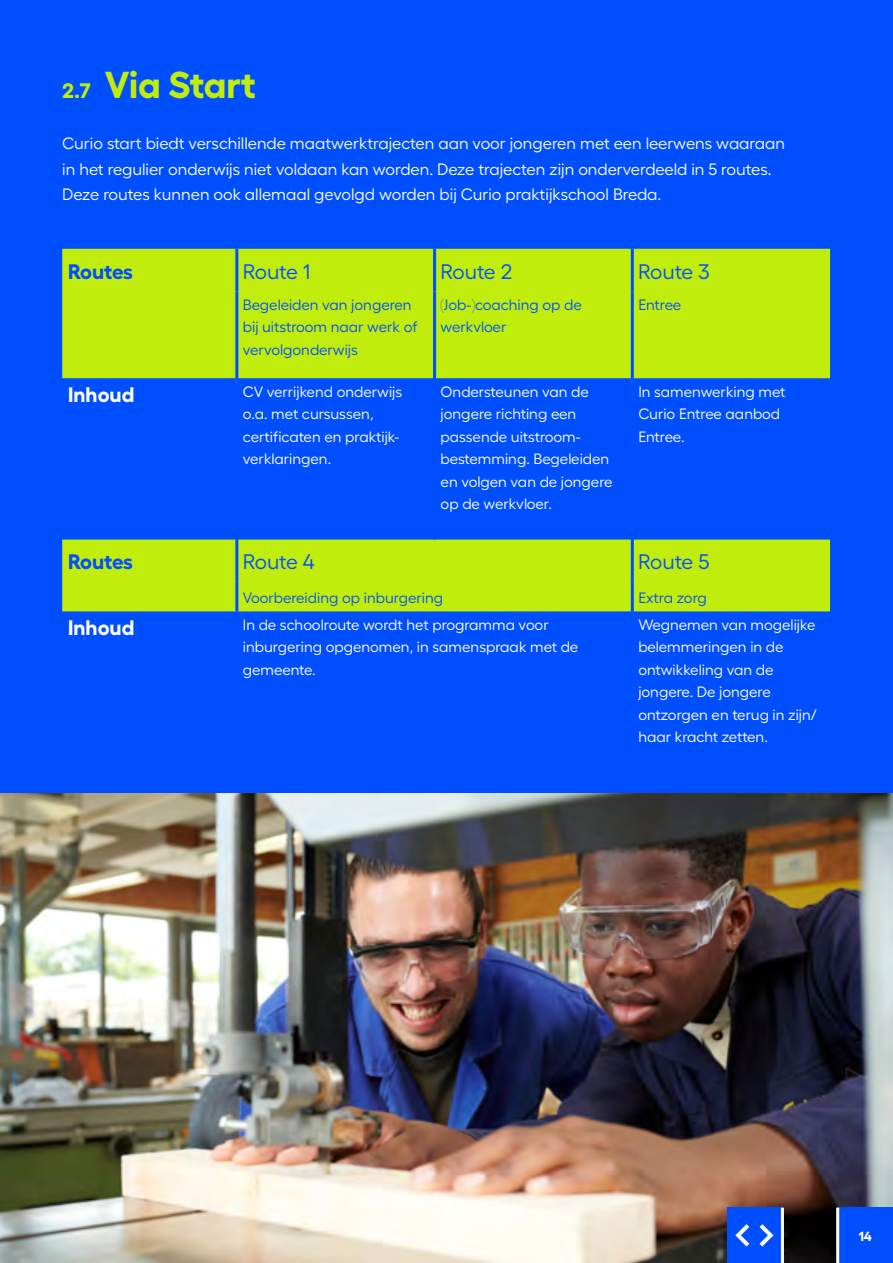
<style>
.page{position:relative;width:893px;height:1263px;background:#fff}
.page>*{position:absolute;margin:0;border:0;box-sizing:border-box;transform-origin:0 0}
.t1{font:700 37.5px "Fellix";letter-spacing:-.005em;color:#c1ed0c}
.t2{font:21px "Fellix";letter-spacing:-.015em;color:#004fff}
.t3{font:700 21px "Fellix";letter-spacing:-.02em;color:#004fff}
.t4{font:700 21px "Fellix";color:#fff}
.t5{font:16.5px/25.5px "Fellix";color:#fff}
.t6{font:15px/22.5px "Fellix";color:#fff}
.t7{font:15px/22.5px "Fellix";color:#004fff}
.t8{font:700 13.35px "Fellix";color:#fff}
.s1{font-size:21px}
</style>
<div class="page">
<div style="left:0;top:0;width:893px;height:793px;background:#004fff"></div>
<div style="left:62px;top:249px;width:768px;height:129px;background:#c1ed0c"></div>
<svg style="left:62px;top:378px;width:768px;height:234px"></svg>
<hr style="left:235px;top:249px;width:3px;height:42px;background:#004fff">
<hr style="left:433px;top:249px;width:3px;height:42px;background:#004fff">
<hr style="left:631px;top:249px;width:3px;height:42px;background:#004fff">
<hr style="left:235px;top:291px;width:3px;height:87px;background:#004fff">
<hr style="left:433px;top:291px;width:3px;height:87px;background:#004fff">
<hr style="left:631px;top:291px;width:3px;height:87px;background:#004fff">
<hr style="left:235px;top:378px;width:3px;height:161px;background:#004fff">
<hr style="left:433px;top:378px;width:3px;height:161px;background:#004fff">
<hr style="left:631px;top:378px;width:3px;height:161px;background:#004fff">
<hr style="left:235px;top:539px;width:3px;height:43px;background:#004fff">
<hr style="left:235px;top:582px;width:3px;height:30px;background:#004fff">
<hr style="left:631px;top:539px;width:3px;height:43px;background:#004fff">
<hr style="left:631px;top:582px;width:3px;height:30px;background:#004fff">
<img style="left:0;top:793px;width:893px;height:470px">
<div style="left:838px;top:1208px;width:55px;height:55px;background:#004fff"></div>
<div style="left:727px;top:1208px;width:55px;height:55px;background:#004fff"></div>
<hr style="left:836px;top:1208px;width:3px;height:55px;background:#fff">
<hr style="left:781px;top:1208px;width:3px;height:55px;background:#fff">
<svg style="left:759px;top:1224px;width:14px;height:22px"></svg>
<svg style="left:735px;top:1224px;width:14px;height:22px"></svg>
<h1 class="t1" style="left:62px;top:55px;width:195px"><span class="s1">2.7</span> Via Start</h1>
<p class="t5" style="left:62px;top:129px;width:724px">Curio start biedt verschillende maatwerktrajecten aan voor jongeren met een leerwens waaraan in het regulier onderwijs niet voldaan kan worden. Deze trajecten zijn onderverdeeld in 5 routes.<br>Deze routes kunnen ook allemaal gevolgd worden bij Curio praktijkschool Breda.</p>
<h2 class="t3" style="left:68px;top:255px;width:66px">Routes</h2>
<h2 class="t2" style="left:243px;top:255px;width:69px">Route 1</h2>
<h2 class="t2" style="left:441px;top:255px;width:73px">Route 2</h2>
<h2 class="t2" style="left:638px;top:255px;width:73px">Route 3</h2>
<p class="t7" style="left:243px;top:292px;width:176px">Begeleiden van jongeren bij uitstroom naar werk of vervolgonderwijs</p>
<p class="t7" style="left:441px;top:292px;width:143px">(Job-)coaching op de werkvloer</p>
<p class="t7" style="left:638px;top:292px;width:44px">Entree</p>
<h2 class="t4" style="left:68px;top:378px;width:68px">Inhoud</h2>
<p class="t6" style="left:243px;top:379px;width:161px">CV verrijkend onderwijs o.a. met cursussen, certificaten en praktijk&shy;verklaringen.</p>
<p class="t6" style="left:441px;top:379px;width:173px">Ondersteunen van de jongere richting een passende uitstroom&shy;bestemming. Begeleiden en volgen van de jongere op de werkvloer.</p>
<p class="t6" style="left:638px;top:379px;width:149px">In samenwerking met<br>Curio Entree aanbod<br>Entree.</p>
<h2 class="t3" style="left:68px;top:545px;width:66px">Routes</h2>
<h2 class="t2" style="left:243px;top:546px;width:74px">Route 4</h2>
<h2 class="t2" style="left:638px;top:546px;width:73px">Route 5</h2>
<p class="t7" style="left:243px;top:585px;width:202px">Voorbereiding op inburgering</p>
<p class="t7" style="left:638px;top:585px;width:70px">Extra zorg</p>
<h2 class="t4" style="left:68px;top:611px;width:68px">Inhoud</h2>
<p class="t6" style="left:243px;top:612px;width:337px">In de schoolroute wordt het programma voor inburgering opgenomen, in samenspraak met de gemeente.</p>
<p class="t6" style="left:638px;top:612px;width:180px">Wegnemen van mogelijke belemmeringen in de ontwikkeling van de jongere. De jongere ontzorgen en terug in zijn/ haar kracht zetten.</p>
<p class="t8" style="left:859px;top:1225px;width:15px">14</p>
</div>
